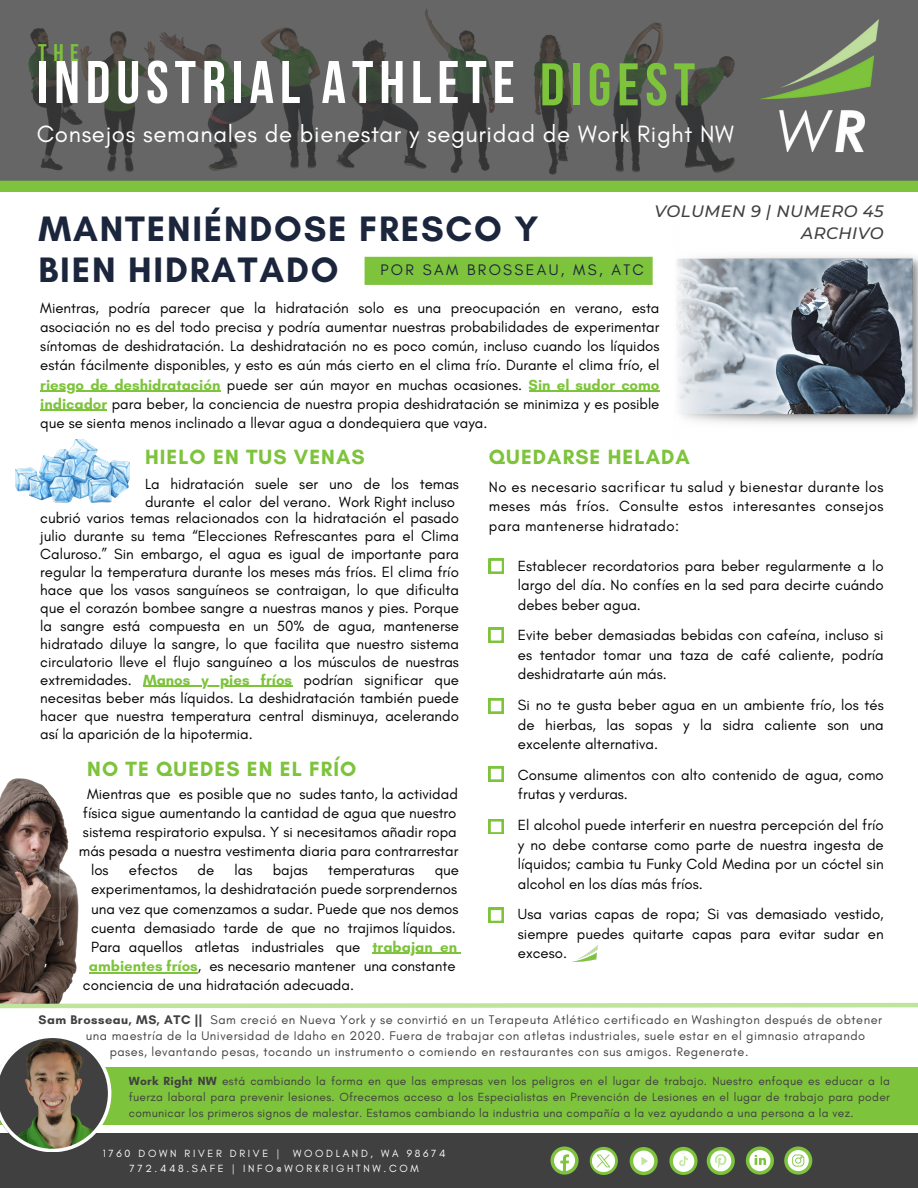
<style>
.page{position:relative;width:918px;height:1188px;background:#fff}
.page>*{position:absolute;margin:0;border:0;box-sizing:border-box;transform-origin:0 0}
.t1{font:700 60px "Bebas Neue";letter-spacing:.1em;color:#fff}
.t2{font:700 36px "Glacial Indifference";letter-spacing:.05em;color:#1b253c}
.t3{font:24px "Glacial Indifference";letter-spacing:.025em;color:#fff}
.t4{font:700 24px "Bebas Neue";color:#7dc33b}
.t5{font:700 21px "Glacial Indifference";letter-spacing:.05em;color:#7dc33b}
.t6{font:italic 500 16.5px "Montserrat";letter-spacing:.025em;color:#404040}
.t7{font:15.6px "Glacial Indifference";letter-spacing:.15em;color:#1b253c}
.t8{font:15px/18px "Glacial Indifference";color:#000;text-align:justify}
.t9{font:12.75px "Glacial Indifference";letter-spacing:.04em;color:#404040}
.t10{font:12px/16px "Glacial Indifference";letter-spacing:.025em;color:#404040;text-align:justify}
.t11{font:10.65px "Glacial Indifference";letter-spacing:.25em;color:#fff}
.s1{color:#7dc33b}
.s2{font-weight:700;color:#7dc33b}
.s3{font-weight:700}
</style>
<div class="page">
<div style="left:0;top:1133px;width:918px;height:55px;background:#404040"></div>
<svg style="left:550px;top:1147px;width:29px;height:28px"></svg>
<svg style="left:554px;top:1150px;width:21px;height:21px"></svg>
<svg style="left:707px;top:1147px;width:28px;height:28px"></svg>
<svg style="left:710px;top:1150px;width:21px;height:21px"></svg>
<div style="left:784px;top:1147px;width:28px;height:28px;background:#7dc33b;border-radius:50%"></div>
<svg style="left:788px;top:1150px;width:21px;height:21px"></svg>
<div style="left:746px;top:1147px;width:28px;height:28px;background:#7dc33b;border-radius:50%"></div>
<svg style="left:749px;top:1150px;width:21px;height:21px"></svg>
<svg style="left:630px;top:1147px;width:28px;height:28px"></svg>
<div style="left:633px;top:1151px;width:21px;height:21px;background:#fff;border-radius:50%"></div>
<svg style="left:641px;top:1157px;width:7px;height:8px"></svg>
<svg style="left:590px;top:1147px;width:28px;height:28px"></svg>
<svg style="left:669px;top:1147px;width:29px;height:28px"></svg>
<svg style="left:673px;top:1151px;width:21px;height:21px"></svg>
<svg style="left:0;top:0;width:918px;height:181px;fill:#666"></svg>
<img style="left:760px;top:20px;width:118px;height:149px">
<div style="left:0;top:181px;width:918px;height:11px;background:#7dc33b"></div>
<img style="left:593px;top:1150px;width:21px;height:22px">
<div style="left:365px;top:257px;width:288px;height:28px;background:#7dc33b"></div>
<div style="left:0;top:1068px;width:918px;height:57px;background:#7dc33b"></div>
<svg style="left:0;top:1038px;width:111px;height:114px"></svg>
<svg style="left:489px;top:559px;width:15px;height:14px"></svg>
<svg style="left:489px;top:628px;width:14px;height:14px"></svg>
<svg style="left:489px;top:698px;width:14px;height:15px"></svg>
<svg style="left:489px;top:767px;width:14px;height:14px"></svg>
<svg style="left:489px;top:819px;width:14px;height:15px"></svg>
<svg style="left:489px;top:908px;width:14px;height:14px"></svg>
<img style="left:826px;top:256px;width:92px;height:168px">
<img style="left:676px;top:256px;width:150px;height:168px">
<img style="left:15px;top:439px;width:115px;height:63px">
<hr style="left:372px;top:953px;width:61px;height:1px;background:#7dc33b">
<svg style="left:433px;top:953px;width:28px;height:1px"></svg>
<hr style="left:89px;top:972px;width:109px;height:1px;background:#7dc33b">
<img style="left:0;top:778px;width:145px;height:223px">
<svg style="left:0;top:1001px;width:918px;height:8px"></svg>
<img style="left:573px;top:946px;width:24px;height:16px">
<hr style="left:40px;top:391px;width:180px;height:1px;background:#7dc33b">
<hr style="left:529px;top:391px;width:131px;height:1px;background:#7dc33b">
<hr style="left:40px;top:410px;width:67px;height:1px;background:#7dc33b">
<hr style="left:143px;top:686px;width:149px;height:1px;background:#7dc33b">
<p class="t4" style="left:38px;top:43px;width:42px">THE</p>
<p class="t1" style="left:37px;top:58px;width:660px">INDUSTRIAL ATHLETE <span class="s1">DIGEST</span></p>
<p class="t3" style="left:37px;top:119px;width:699px">Consejos semanales de bienestar y seguridad de Work Right NW</p>
<p class="t2" style="left:39px;top:207px;width:502px">MANTENIÉNDOSE FRESCO Y</p>
<p class="t2" style="left:39px;top:248px;width:301px">BIEN HIDRATADO</p>
<p class="t7" style="left:380px;top:260px;width:265px">POR SAM BROSSEAU, MS, ATC</p>
<p class="t6" style="left:655px;top:201px;width:231px">VOLUMEN 9 | NUMERO 45</p>
<p class="t6" style="left:801px;top:223px;width:84px">ARCHIVO</p>
<p class="t8" style="left:40px;top:298px;width:621px;line-height:19.2px">Mientras, podría parecer que la hidratación solo es una preocupación en verano, esta asociación no es del todo precisa y podría aumentar nuestras probabilidades de experimentar síntomas de deshidratación. La deshidratación no es poco común, incluso cuando los líquidos están fácilmente disponibles, y esto es aún más cierto en el clima frío. Durante el clima frío, el <span class="s2">riesgo de deshidratación</span> puede ser aún mayor en muchas ocasiones. <span class="s2">Sin el sudor como indicador</span> para beber, la conciencia de nuestra propia deshidratación se minimiza y es posible que se sienta menos inclinado a llevar agua a dondequiera que vaya.</p>
<p class="t5" style="left:145px;top:444px;width:221px">HIELO EN TUS VENAS</p>
<p class="t8" style="left:145px;top:474px;width:315px">La hidratación suele ser uno de los temas durante el calor del verano. Work Right incluso</p>
<p class="t8" style="left:40px;top:508px;width:420px">cubrió varios temas relacionados con la hidratación el pasado julio durante su tema “Elecciones Refrescantes para el Clima Caluroso.” Sin embargo, el agua es igual de importante para regular la temperatura durante los meses más fríos. El clima frío hace que los vasos sanguíneos se contraigan, lo que dificulta que el corazón bombee sangre a nuestras manos y pies. Porque la sangre está compuesta en un 50% de agua, mantenerse hidratado diluye la sangre, lo que facilita que nuestro sistema circulatorio lleve el flujo sanguíneo a los músculos de nuestras extremidades. <span class="s2">Manos y pies fríos</span> podrían significar que necesitas beber más líquidos. La deshidratación también puede hacer que nuestra temperatura central disminuya, acelerando así la aparición de la hipotermia.</p>
<p class="t5" style="left:87px;top:756px;width:271px">NO TE QUEDES EN EL FRÍO</p>
<p class="t8" style="left:87px;top:785px;width:372px">Mientras que es posible que no sudes tanto, la actividad</p>
<p class="t8" style="left:83px;top:804px;width:375px">física sigue aumentando la cantidad de agua que nuestro</p>
<p class="t8" style="left:83px;top:823px;width:375px">sistema respiratorio expulsa. Y si necesitamos añadir ropa</p>
<p class="t8" style="left:79px;top:842px;width:381px">más pesada a nuestra vestimenta diaria para contrarrestar</p>
<p class="t8" style="left:91px;top:861px;width:19px">los</p>
<p class="t8" style="left:129px;top:861px;width:50px">efectos</p>
<p class="t8" style="left:198px;top:861px;width:18px">de</p>
<p class="t8" style="left:235px;top:861px;width:19px">las</p>
<p class="t8" style="left:273px;top:861px;width:37px">bajas</p>
<p class="t8" style="left:328px;top:861px;width:88px">temperaturas</p>
<p class="t8" style="left:435px;top:861px;width:26px">que</p>
<p class="t8" style="left:91px;top:880px;width:368px">experimentamos, la deshidratación puede sorprendernos</p>
<p class="t8" style="left:91px;top:899px;width:369px">una vez que comenzamos a sudar. Puede que nos demos</p>
<p class="t8" style="left:91px;top:918px;width:366px">cuenta demasiado tarde de que no trajimos líquidos.</p>
<p class="t8" style="left:91px;top:938px;width:368px">Para aquellos atletas industriales que <span class="s2">trabajan en</span></p>
<p class="t8" style="left:89px;top:957px;width:368px"><span class="s2">ambientes fríos</span>, es necesario mantener una constante</p>
<p class="t8" style="left:83px;top:976px;width:273px">conciencia de una hidratación adecuada.</p>
<p class="t5" style="left:489px;top:444px;width:203px">QUEDARSE HELADA</p>
<p class="t8" style="left:489px;top:477px;width:396px;line-height:19.2px">No es necesario sacrificar tu salud y bienestar durante los meses más fríos. Consulte estos interesantes consejos para mantenerse hidratado:</p>
<p class="t8" style="left:518px;top:556px;width:367px;line-height:19.5px">Establecer recordatorios para beber regularmente a lo largo del día. No confíes en la sed para decirte cuándo debes beber agua.</p>
<p class="t8" style="left:518px;top:625px;width:367px;line-height:19.5px">Evite beber demasiadas bebidas con cafeína, incluso si es tentador tomar una taza de café caliente, podría deshidratarte aún más.</p>
<p class="t8" style="left:518px;top:695px;width:367px;line-height:19.5px">Si no te gusta beber agua en un ambiente frío, los tés de hierbas, las sopas y la sidra caliente son una excelente alternativa.</p>
<p class="t8" style="left:518px;top:765px;width:367px;line-height:19.5px">Consume alimentos con alto contenido de agua, como frutas y verduras.</p>
<p class="t8" style="left:518px;top:815px;width:367px;line-height:19.5px">El alcohol puede interferir en nuestra percepción del frío y no debe contarse como parte de nuestra ingesta de líquidos; cambia tu Funky Cold Medina por un cóctel sin alcohol en los días más fríos.</p>
<p class="t8" style="left:518px;top:904px;width:367px;line-height:19.5px">Usa varias capas de ropa; Si vas demasiado vestido, siempre puedes quitarte capas para evitar sudar en exceso.</p>
<p class="t9" style="left:39px;top:1012px;width:845px"><span class="s3">Sam Brosseau, MS, ATC ||</span> Sam creció en Nueva York y se convirtió en un Terapeuta Atlético certificado en Washington después de obtener</p>
<p class="t9" style="left:86px;top:1028px;width:781px">una maestría de la Universidad de Idaho en 2020. Fuera de trabajar con atletas industriales, suele estar en el gimnasio atrapando</p>
<p class="t9" style="left:110px;top:1044px;width:640px">pases, levantando pesas, tocando un instrumento o comiendo en restaurantes con sus amigos. Regenerate.</p>
<p class="t10" style="left:129px;top:1073px;width:763px"><span class="s3">Work Right NW</span> está cambiando la forma en que las empresas ven los peligros en el lugar de trabajo. Nuestro enfoque es educar a la fuerza laboral para prevenir lesiones. Ofrecemos acceso a los Especialistas en Prevención de Lesiones en el lugar de trabajo para poder comunicar los primeros signos de malestar. Estamos cambiando la industria una compañía a la vez ayudando a una persona a la vez.</p>
<p class="t11" style="left:103px;top:1147px;width:178px">1760 DOWN RIVER DRIVE |</p>
<p class="t11" style="left:293px;top:1147px;width:154px">WOODLAND, WA 98674</p>
<p class="t11" style="left:130px;top:1161px;width:291px">772.448.SAFE | INFO@WORKRIGHTNW.COM</p>
</div>
